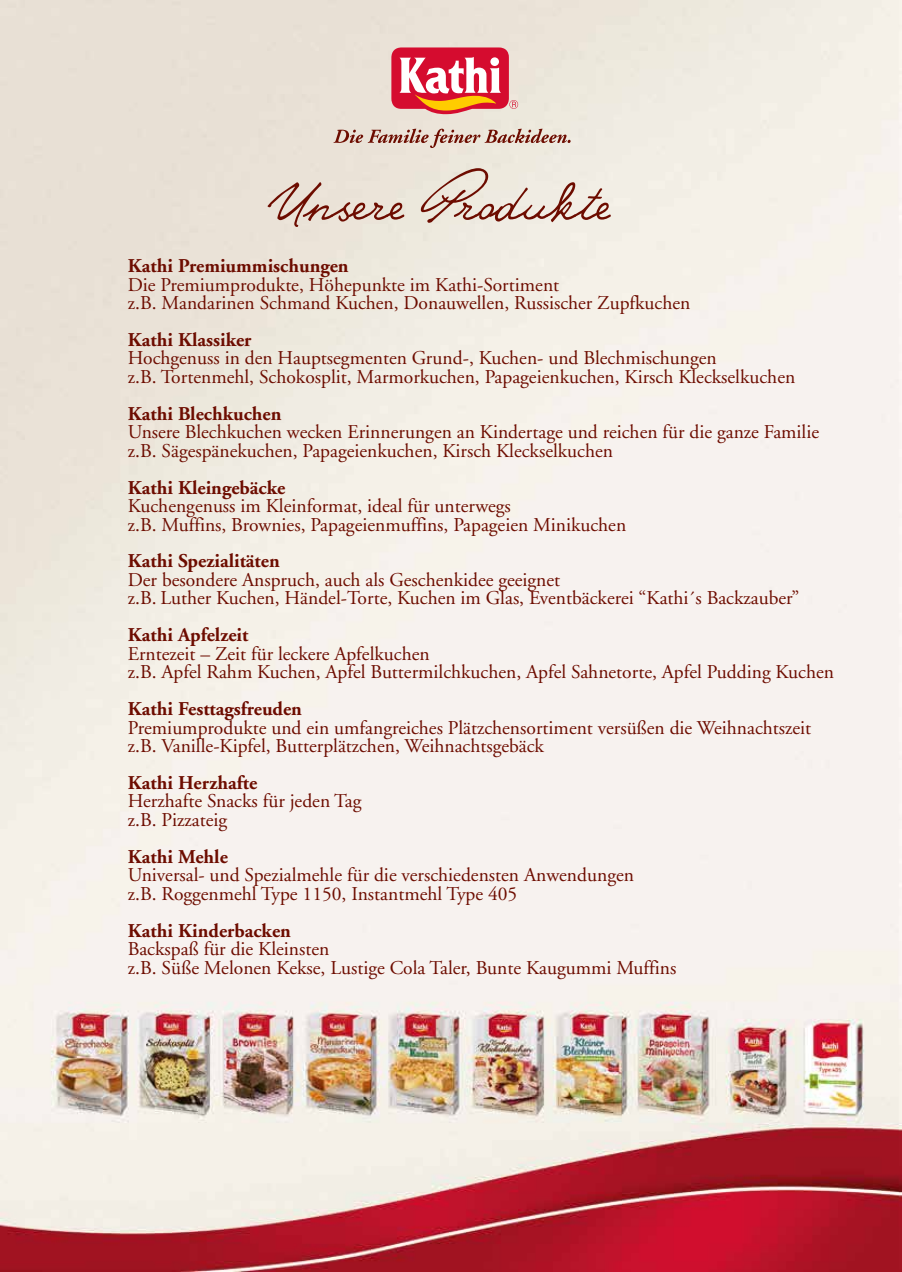
<style>
.page{position:relative;width:902px;height:1272px;background:#fff}
.page>*{position:absolute;margin:0;border:0;box-sizing:border-box;transform-origin:0 0}
.t1{font:102px "WIP Grand Ma EUTT";color:#6d0c00}
.t2{font:19.5px/18.5px "Adobe Garamond";color:#6d0c00}
.t3{font:700 19.5px "Adobe Garamond";color:#6d0c00}
</style>
<div class="page">
<img style="left:0;top:0;width:901px;height:1271px">
<svg style="left:391px;top:47px;width:127px;height:67px"></svg>
<svg style="left:333px;top:129px;width:237px;height:19px;background:#cdb1a6"></svg>
<h1 class="t1" style="left:275px;top:152px;width:336px">Unsere Produkte</h1>
<p class="t3" style="left:128px;top:255px;width:222px">Kathi Premiummischungen</p>
<p class="t2" style="left:128px;top:276px;width:564px">Die Premiumprodukte, Höhepunkte im Kathi-Sortiment<br>z.B. Mandarinen Schmand Kuchen, Donauwellen, Russischer Zupfkuchen</p>
<p class="t3" style="left:128px;top:329px;width:125px">Kathi Klassiker</p>
<p class="t2" style="left:128px;top:349px;width:669px">Hochgenuss in den Hauptsegmenten Grund-, Kuchen- und Blechmischungen<br>z.B. Tortenmehl, Schokosplit, Marmorkuchen, Papageienkuchen, Kirsch Kleckselkuchen</p>
<p class="t3" style="left:128px;top:403px;width:155px">Kathi Blechkuchen</p>
<p class="t2" style="left:128px;top:423px;width:692px">Unsere Blechkuchen wecken Erinnerungen an Kindertage und reichen für die ganze Familie z.B. Sägespänekuchen, Papageienkuchen, Kirsch Kleckselkuchen</p>
<p class="t3" style="left:128px;top:477px;width:159px">Kathi Kleingebäcke</p>
<p class="t2" style="left:128px;top:497px;width:500px">Kuchengenuss im Kleinformat, ideal für unterwegs<br>z.B. Muffins, Brownies, Papageienmuffins, Papageien Minikuchen</p>
<p class="t3" style="left:128px;top:550px;width:153px">Kathi Spezialitäten</p>
<p class="t2" style="left:128px;top:571px;width:673px">Der besondere Anspruch, auch als Geschenkidee geeignet<br>z.B. Luther Kuchen, Händel-Torte, Kuchen im Glas, Eventbäckerei “Kathi´s Backzauber”</p>
<p class="t3" style="left:128px;top:624px;width:122px">Kathi Apfelzeit</p>
<p class="t2" style="left:128px;top:645px;width:707px">Erntezeit – Zeit für leckere Apfelkuchen<br>z.B. Apfel Rahm Kuchen, Apfel Buttermilchkuchen, Apfel Sahnetorte, Apfel Pudding Kuchen</p>
<p class="t3" style="left:128px;top:698px;width:176px">Kathi Festtagsfreuden</p>
<p class="t2" style="left:128px;top:718px;width:684px">Premiumprodukte und ein umfangreiches Plätzchensortiment versüßen die Weihnachtszeit z.B. Vanille-Kipfel, Butterplätzchen, Weihnachtsgebäck</p>
<p class="t3" style="left:128px;top:772px;width:131px">Kathi Herzhafte</p>
<p class="t2" style="left:128px;top:792px;width:235px">Herzhafte Snacks für jeden Tag z.B. Pizzateig</p>
<p class="t3" style="left:128px;top:846px;width:102px">Kathi Mehle</p>
<p class="t2" style="left:128px;top:866px;width:507px">Universal- und Spezialmehle für die verschiedensten Anwendungen z.B. Roggenmehl Type 1150, Instantmehl Type 405</p>
<p class="t3" style="left:128px;top:919px;width:164px">Kathi Kinderbacken</p>
<p class="t2" style="left:128px;top:940px;width:550px">Backspaß für die Kleinsten<br>z.B. Süße Melonen Kekse, Lustige Cola Taler, Bunte Kaugummi Muffins</p>
</div>
